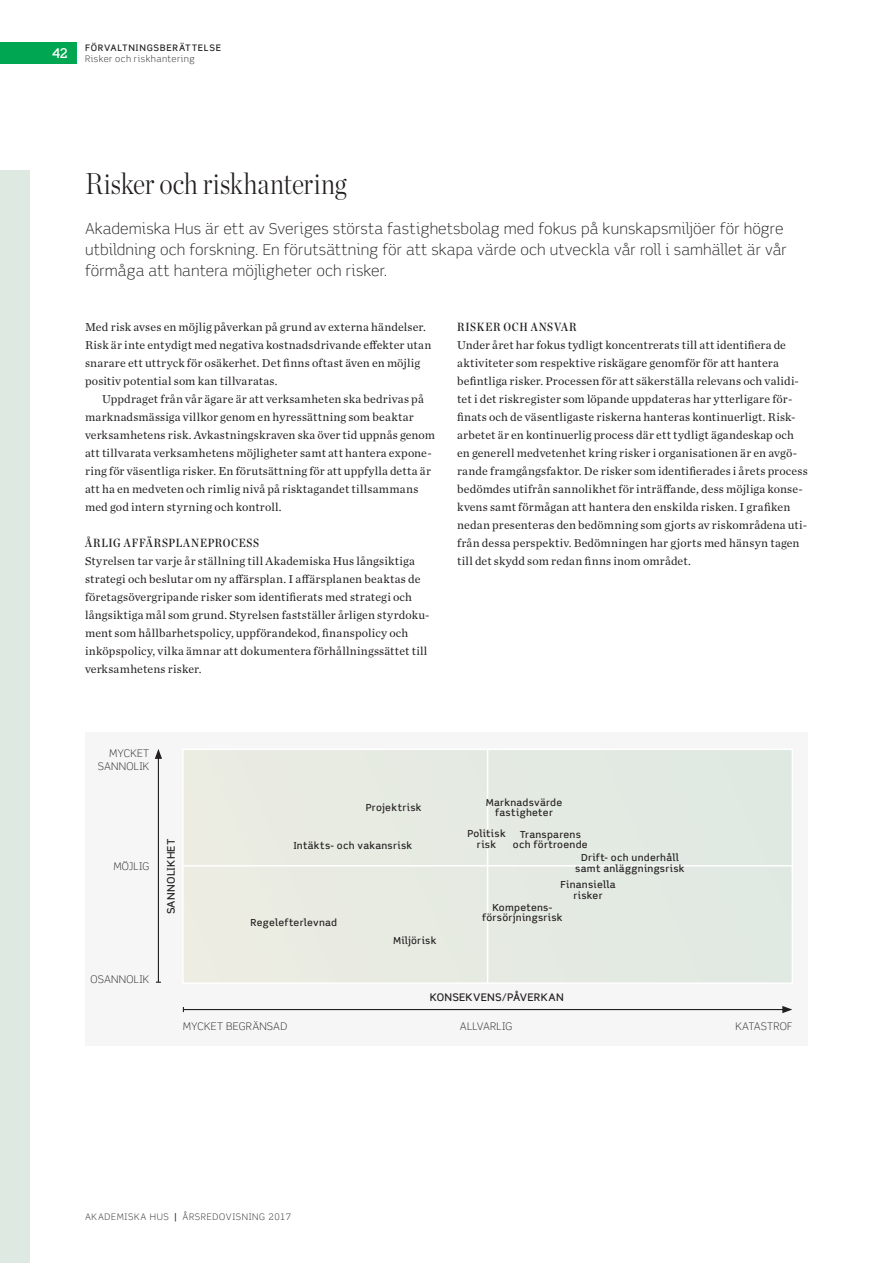
<style>
.page{position:relative;width:893px;height:1263px;background:#fff}
.page>*{position:absolute;margin:0;border:0;box-sizing:border-box;transform-origin:0 0}
.t1{font:300 30px "Chronicle Disp Cond";color:#231f20}
.t2{font:15px/21px "Scene AH Light";letter-spacing:.005em;color:#231f20}
.t3{font:13.5px "Scene AH Medium";color:#fff}
.t4{font:12px/18px "Chronicle Text G1";letter-spacing:.015em;color:#231f20}
.t5{font:12px "Chronicle Deck Cond Semi";letter-spacing:.06em;color:#231f20}
.t6{font:10.5px/13.5px "Scene AH Light";letter-spacing:.02em;color:#231f20;text-align:right}
.t7{font:10.5px "Scene AH Medium";letter-spacing:.025em;color:#231f20}
.t8{font:9.75px/10.5px "Scene AH Medium";letter-spacing:.025em;color:#231f20;text-align:center}
.t9{font:9px "Scene AH Light";letter-spacing:.065em;color:#231f20}
.t10{font:9px "Scene AH Medium";letter-spacing:.07em;color:#231f20}
.s1{font-family:"Scene AH Medium"}
</style>
<div class="page">
<div style="left:0;top:43px;width:77px;height:21px;background:#00a651"></div>
<div style="left:0;top:170px;width:30px;height:1093px;background:#dee9e2"></div>
<div style="left:85px;top:732px;width:723px;height:314px;background:#f6f6f7"></div>
<div style="left:183px;top:749px;width:609px;height:234px;background:#e5eae2"></div>
<div style="left:182px;top:748px;width:611px;height:236px;border:2px solid #fff"></div>
<hr style="left:487px;top:749px;width:1px;height:234px;background:#fff">
<hr style="left:182px;top:865px;width:610px;height:1px;background:#fff">
<hr style="left:158px;top:756px;width:1px;height:226px;background:#231f20">
<svg style="left:155px;top:749px;width:7px;height:10px"></svg>
<hr style="left:183px;top:1009px;width:602px;height:1px;background:#231f20">
<svg style="left:782px;top:1006px;width:10px;height:7px"></svg>
<p class="t3" style="left:52px;top:45px;width:18px">42</p>
<p class="t10" style="left:85px;top:42px;width:138px">FÖRVALTNINGSBERÄTTELSE</p>
<p class="t9" style="left:85px;top:53px;width:111px">Risker och riskhantering</p>
<h1 class="t1" style="left:85px;top:161px;width:263px">Risker och riskhantering</h1>
<p class="t2" style="left:85px;top:218px;width:703px">Akademiska Hus är ett av Sveriges största fastighetsbolag med fokus på kunskapsmiljöer för högre utbildning och forskning. En förutsättning för att skapa värde och utveckla vår roll i samhället är vår förmåga att hantera möjligheter och risker.</p>
<p class="t4" style="left:85px;top:317px;width:348px">Med risk avses en möjlig påverkan på grund av externa händelser.<br>Risk är inte entydigt med negativa kostnadsdrivande effekter utan snarare ett uttryck för osäkerhet. Det finns oftast även en möjlig positiv potential som kan tillvaratas.</p>
<p class="t4" style="left:85px;top:389px;width:352px;text-indent:17px">Uppdraget från vår ägare är att verksamheten ska bedrivas på marknadsmässiga villkor genom en hyressättning som beaktar verksamhetens risk. Avkastningskraven ska över tid uppnås genom att tillvarata verksamhetens möjligheter samt att hantera expone&shy;ring för väsentliga risker. En förutsättning för att uppfylla detta är att ha en medveten och rimlig nivå på risktagandet tillsammans med god intern styrning och kontroll.</p>
<p class="t5" style="left:85px;top:533px;width:176px">ÅRLIG AFFÄRSPLANEPROCESS</p>
<p class="t4" style="left:85px;top:551px;width:346px">Styrelsen tar varje år ställning till Akademiska Hus långsiktiga strategi och beslutar om ny affärsplan. I affärsplanen beaktas de företagsövergripande risker som identifierats med strategi och långsiktiga mål som grund. Styrelsen fastställer årligen styrdoku&shy;ment som hållbarhetspolicy, uppförandekod, finanspolicy och inköpspolicy, vilka ämnar att dokumentera förhållningssättet till verksamhetens risker.</p>
<p class="t5" style="left:457px;top:317px;width:121px">RISKER OCH ANSVAR</p>
<p class="t4" style="left:457px;top:335px;width:352px">Under året har fokus tydligt koncentrerats till att identifiera de aktiviteter som respektive riskägare genomför för att hantera befintliga risker. Processen för att säkerställa relevans och validi&shy;tet i det riskregister som löpande uppdateras har ytterligare för&shy;finats och de väsentligaste riskerna hanteras kontinuerligt. Risk&shy;arbetet är en kontinuerlig process där ett tydligt ägandeskap och en generell medvetenhet kring risker i organisationen är en avgö&shy;rande framgångsfaktor. De risker som identifierades i årets process bedömdes utifrån sannolikhet för inträffande, dess möjliga konse&shy;kvens samt förmågan att hantera den enskilda risken. I grafiken nedan presenteras den bedömning som gjorts av riskområdena uti&shy;från dessa perspektiv. Bedömningen har gjorts med hänsyn tagen till det skydd som redan finns inom området.</p>
<p class="t6" style="left:98px;top:746px;width:53px">MYCKET<br>SANNOLIK</p>
<p class="t8" style="left:366px;top:802px;width:57px">Projektrisk</p>
<p class="t8" style="left:486px;top:797px;width:78px">Marknadsvärde fastigheter</p>
<p class="t6" style="left:113px;top:859px;width:37px">MÖJLIG</p>
<p class="t6" style="left:91px;top:972px;width:60px">OSANNOLIK</p>
<p class="t7" style="left:165px;top:914px;width:78px;rotate:-90deg">SANNOLIKHET</p>
<p class="t8" style="left:467px;top:828px;width:40px">Politisk risk</p>
<p class="t8" style="left:520px;top:829px;width:63px">Transparens</p>
<p class="t8" style="left:293px;top:840px;width:120px">Intäkts- och vakansrisk</p>
<p class="t8" style="left:581px;top:838px;width:99px;line-height:13.5px;text-align:left;text-indent:-68px">och förtroende<br>Drift- och underhåll</p>
<p class="t8" style="left:575px;top:863px;width:111px">samt anläggningsrisk</p>
<p class="t8" style="left:251px;top:917px;width:88px">Regelefterlevnad</p>
<p class="t8" style="left:393px;top:935px;width:45px">Miljörisk</p>
<p class="t8" style="left:560px;top:879px;width:57px">Finansiella risker</p>
<p class="t8" style="left:482px;top:902px;width:82px">Kompetens&shy;försörjningsrisk</p>
<p class="t7" style="left:430px;top:991px;width:135px">KONSEKVENS/PÅVERKAN</p>
<p class="t6" style="left:183px;top:1019px;width:106px">MYCKET BEGRÄNSAD</p>
<p class="t6" style="left:460px;top:1019px;width:54px">ALLVARLIG</p>
<p class="t6" style="left:735px;top:1019px;width:58px">KATASTROF</p>
<p class="t9" style="left:85px;top:1212px;width:208px">AKADEMISKA HUS <span class="s1">|</span> ÅRSREDOVISNING 2017</p>
</div>
